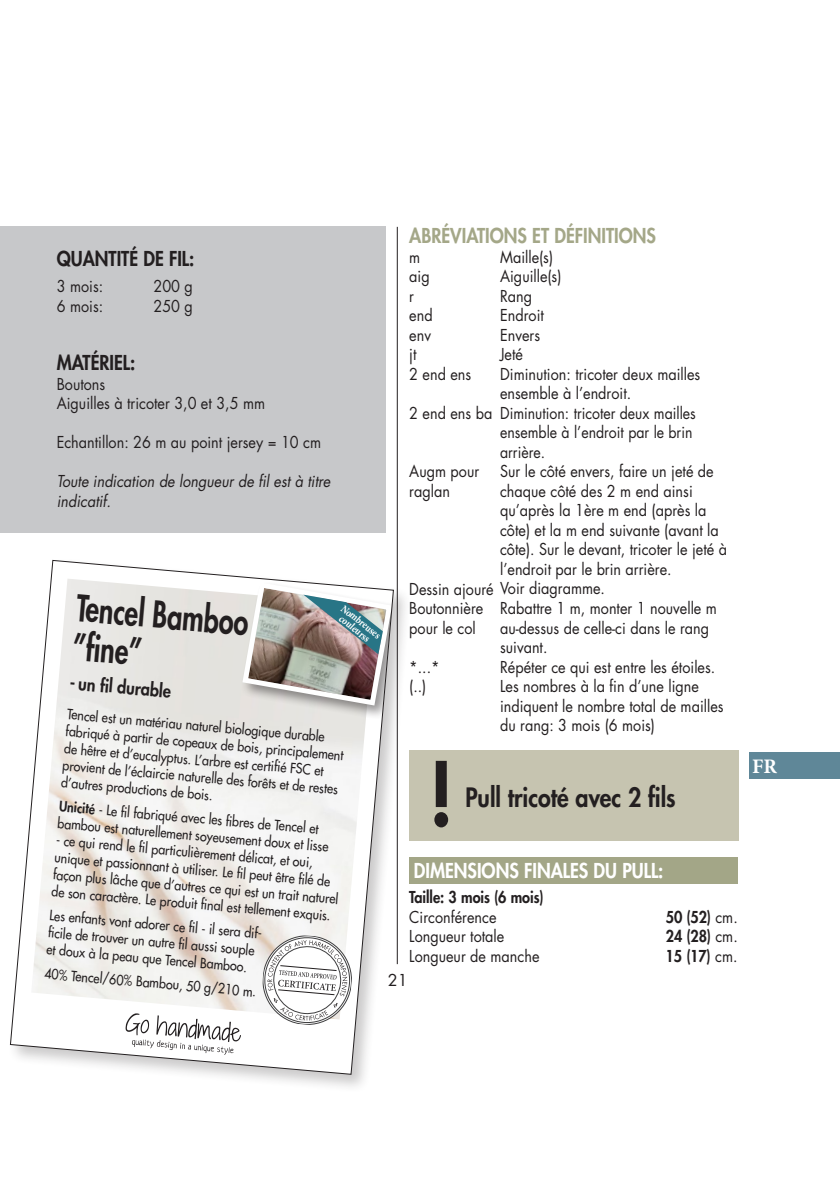
<style>
.page{position:relative;width:840px;height:1191px;background:#fff}
.page>*{position:absolute;margin:0;border:0;box-sizing:border-box;transform-origin:0 0}
.t1{font:800 86px "Futura Std";color:#231f20;scale:.9 1}
.t2{font:800 35.8px "Futura Std";color:#231f20;scale:.75 1}
.t3{font:800 26px "Futura Std";color:#231f20;scale:.89 1}
.t4{font:700 20.6px "Minion Pro";color:#fff}
.t5{font:800 20px "Futura Std";color:#a4a788;scale:.9 1}
.t6{font:800 20px "Futura Std";color:#fff;scale:.9 1}
.t7{font:800 20px "Futura Std";color:#231f20;scale:.9 1}
.t8{font:800 18px "Futura Std";color:#231f20;scale:.9 1}
.t9{font:16px/19.6px "Futura Std";color:#231f20;scale:.9 1}
.t10{font:italic 16px/19.6px "Futura Std";color:#231f20;scale:.9 1}
.t11{font:800 16px "Futura Std";color:#231f20;scale:.9 1}
.t12{font:16px "Futura Std";color:#231f20;scale:.88 1}
.t13{font:16px "Futura Std";color:#231f20}
.t14{font:500 13.8px/17px "Futura Std";color:#231f20;scale:.9 1}
.t15{font:700 10.6px "Minion Pro";color:#fff;scale:.88 1}
.s1{font-weight:800}
.s2{font-weight:400}
</style>
<div class="page">
<hr style="left:397px;top:227px;width:1px;height:737px;background:#231f20">
<div style="left:748px;top:752px;width:91px;height:26px;background:#5f8798"></div>
<div style="left:0;top:227px;width:385px;height:306px;background:#c7c8ca"></div>
<div style="left:7px;top:557px;width:405px;height:536px;background:#231f20;opacity:.24"></div>
<svg style="left:10px;top:560px;width:384px;height:514px"></svg>
<div style="left:409px;top:750px;width:328px;height:91px;background:#c6c4b0"></div>
<div style="left:409px;top:857px;width:328px;height:26px;background:#a3a687"></div>
<p class="t7" style="left:57px;top:246px;width:154px">QUANTITÉ DE FIL:</p>
<p class="t9" style="left:57px;top:276px;width:53px">3 mois:</p>
<p class="t9" style="left:153px;top:276px;width:45px">200 g</p>
<p class="t9" style="left:57px;top:296px;width:53px">6 mois:</p>
<p class="t9" style="left:153px;top:296px;width:45px">250 g</p>
<p class="t7" style="left:57px;top:350px;width:89px">MATÉRIEL:</p>
<p class="t9" style="left:57px;top:374px;width:233px">Boutons<br>Aiguilles à tricoter 3,0 et 3,5 mm</p>
<p class="t9" style="left:57px;top:432px;width:295px">Echantillon: 26 m au point jersey = 10 cm</p>
<p class="t10" style="left:57px;top:471px;width:305px">Toute indication de longueur de fil est à titre indicatif.</p>
<h2 class="t2" style="left:78px;top:585px;width:232px;rotate:5deg">Tencel Bamboo</h2>
<p class="t15" style="left:346px;top:601px;width:55px;rotate:38deg">Nombreuses</p>
<p class="t15" style="left:345px;top:611px;width:42px;rotate:38deg">couleurss</p>
<h2 class="t2" style="left:75px;top:624px;width:93px;rotate:5deg">”fi ne”</h2>
<p class="t8" style="left:71px;top:671px;width:114px;rotate:5deg">- un fi l durable</p>
<p class="t14" style="left:68px;top:705px;width:311px;rotate:5deg">Tencel est un matériau naturel biologique durable fabriqué à partir de copeaux de bois, principalement de hêtre et d’eucalyptus. L’arbre est certifi é FSC et provient de l’éclaircie naturelle des forêts et de restes d’autres productions de bois.</p>
<p class="t14" style="left:60px;top:797px;width:303px;rotate:5deg"><span class="s1">Unicité</span> - Le fi l fabriqué avec les fi bres de Tencel et bambou est naturellement soyeusement doux et lisse</p>
<p class="t14" style="left:57px;top:831px;width:319px;rotate:5deg">- ce qui rend le fi l particulièrement délicat, et oui, unique et passionnant à utiliser. Le fi l peut être fi lé de façon plus lâche que d’autres ce qui est un trait naturel de son caractère. Le produit fi nal est tellement exquis.</p>
<p class="t14" style="left:50px;top:906px;width:238px;rotate:5deg">Les enfants vont adorer ce fi l - il sera dif&shy;fi cile de trouver un autre fi l aussi souple et doux à la peau que Tencel Bamboo.</p>
<p class="t14" style="left:45px;top:964px;width:237px;rotate:5deg">40% Tencel/60% Bambou, 50 g/210 m.</p>
<p class="t5" style="left:409px;top:223px;width:275px">ABRÉVIATIONS ET DÉFINITIONS</p>
<p class="t9" style="left:409px;top:247px;width:14px">m</p>
<p class="t9" style="left:500px;top:247px;width:60px">Maille(s)</p>
<p class="t9" style="left:409px;top:267px;width:24px">aig</p>
<p class="t9" style="left:500px;top:267px;width:70px">Aiguille(s)</p>
<p class="t9" style="left:409px;top:286px;width:7px">r</p>
<p class="t9" style="left:500px;top:286px;width:37px">Rang</p>
<p class="t9" style="left:409px;top:306px;width:27px">end</p>
<p class="t9" style="left:500px;top:306px;width:50px">Endroit</p>
<p class="t9" style="left:409px;top:325px;width:26px">env</p>
<p class="t9" style="left:500px;top:325px;width:46px">Envers</p>
<p class="t9" style="left:409px;top:345px;width:10px">jt</p>
<p class="t9" style="left:500px;top:345px;width:27px">Jeté</p>
<p class="t9" style="left:409px;top:364px;width:70px">2 end ens</p>
<p class="t9" style="left:500px;top:364px;width:224px">Diminution: tricoter deux mailles</p>
<p class="t9" style="left:500px;top:384px;width:147px">ensemble à l’endroit.</p>
<p class="t9" style="left:409px;top:403px;width:320px">2 end ens ba Diminution: tricoter deux mailles</p>
<p class="t12" style="left:500px;top:422px;width:220px">ensemble à l’endroit par le brin</p>
<p class="t12" style="left:500px;top:442px;width:53px">arrière.</p>
<p class="t9" style="left:409px;top:462px;width:79px">Augm pour</p>
<p class="t9" style="left:500px;top:462px;width:239px">Sur le côté envers, faire un jeté de</p>
<p class="t9" style="left:409px;top:481px;width:47px">raglan</p>
<p class="t9" style="left:500px;top:481px;width:215px">chaque côté des 2 m end ainsi</p>
<p class="t9" style="left:500px;top:501px;width:231px">qu’après la 1ère m end (après la</p>
<p class="t9" style="left:500px;top:520px;width:244px">côte) et la m end suivante (avant la</p>
<p class="t9" style="left:500px;top:540px;width:253px">côte). Sur le devant, tricoter le jeté à</p>
<p class="t9" style="left:500px;top:559px;width:192px">l’endroit par le brin arrière.</p>
<p class="t9" style="left:409px;top:579px;width:219px">Dessin ajouré Voir diagramme.</p>
<p class="t9" style="left:409px;top:598px;width:343px">Boutonnière Rabattre 1 m, monter 1 nouvelle m</p>
<p class="t9" style="left:409px;top:618px;width:75px">pour le col</p>
<p class="t9" style="left:500px;top:618px;width:233px">au-dessus de celle-ci dans le rang suivant.</p>
<p class="t9" style="left:409px;top:657px;width:35px">*...*</p>
<p class="t9" style="left:500px;top:657px;width:240px">Répéter ce qui est entre les étoiles.</p>
<p class="t9" style="left:409px;top:676px;width:21px">(..)</p>
<p class="t9" style="left:500px;top:676px;width:250px">Les nombres à la fin d’une ligne indiquent le nombre total de mailles du rang: 3 mois (6 mois)</p>
<h1 class="t1" style="left:428px;top:739px;width:29px">!</h1>
<h3 class="t3" style="left:465px;top:781px;width:238px">Pull tricoté avec 2 fils</h3>
<p class="t6" style="left:413px;top:858px;width:279px">DIMENSIONS FINALES DU PULL:</p>
<p class="t11" style="left:409px;top:887px;width:151px">Taille: 3 mois (6 mois)</p>
<p class="t9" style="left:409px;top:907px;width:98px">Circonférence</p>
<p class="t11" style="left:665px;top:906px;width:82px">50 (52) <span class="s2">cm.</span></p>
<p class="t9" style="left:409px;top:926px;width:107px">Longueur totale</p>
<p class="t11" style="left:665px;top:926px;width:82px">24 (28) <span class="s2">cm.</span></p>
<p class="t9" style="left:409px;top:946px;width:146px">Longueur de manche</p>
<p class="t11" style="left:665px;top:945px;width:82px">15 (17) <span class="s2">cm.</span></p>
<p class="t13" style="left:387px;top:969px;width:21px">21</p>
<p class="t4" style="left:751px;top:751px;width:27px">FR</p>
</div>
